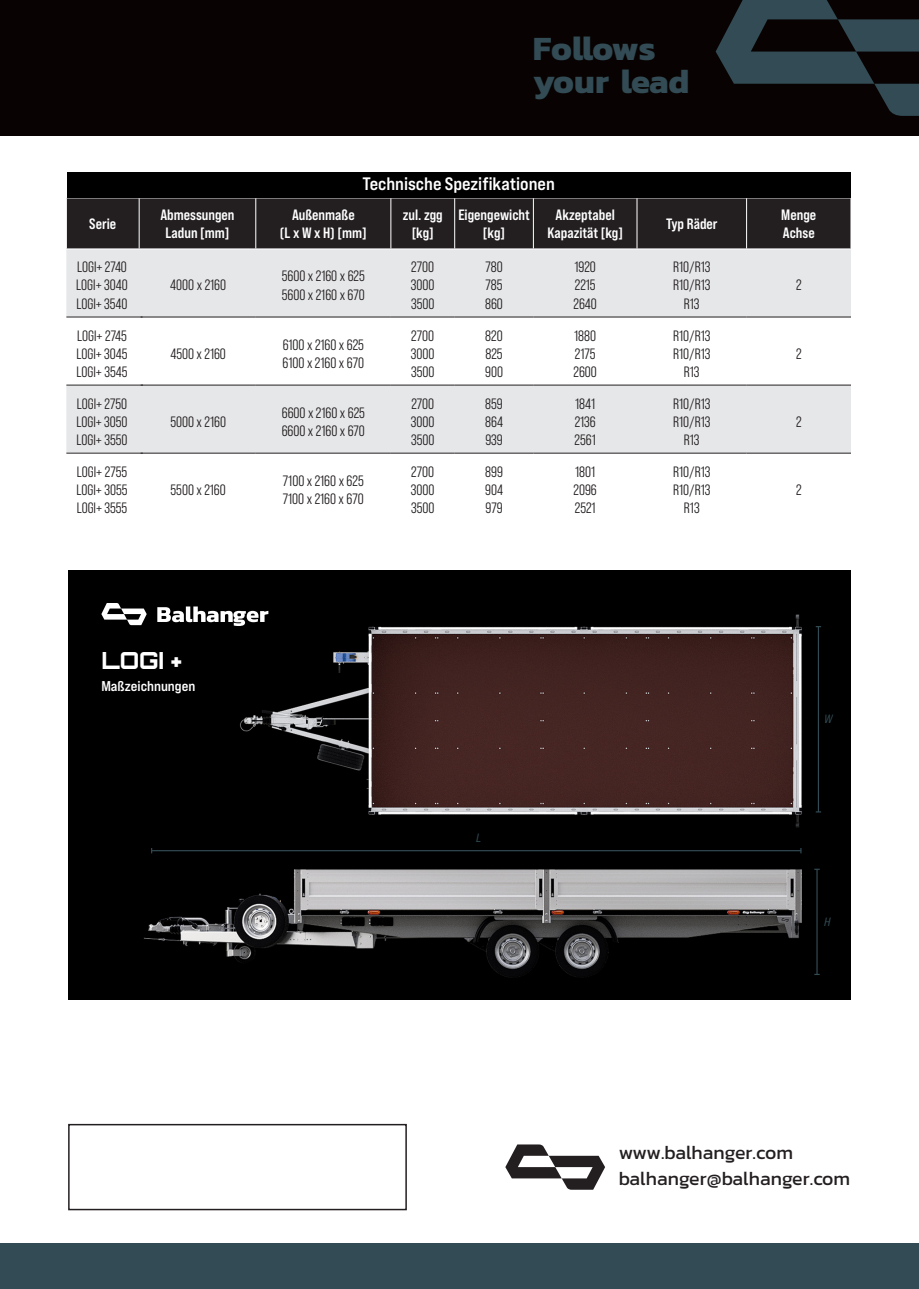
<style>
.page{position:relative;width:919px;height:1289px;background:#fff}
.page>*{position:absolute;margin:0;border:0;box-sizing:border-box;transform-origin:0 0}
.t1{font:700 34.5px/33px "Kanit";letter-spacing:-.01em;color:#324b54}
.t2{font:800 23.55px "Orbitron";color:#fff}
.t3{font:19.5px/25.5px "Kanit";color:#231f20}
.t4{font:18px "Bebas Neue Pro Exp Bd";color:#fff}
.t5{font:15px/18px "Bebas Neue Pro Middle";color:#231f20;text-align:justify}
.t6{font:15px/18px "Bebas Neue Pro Sm E Bd";color:#fff;text-align:center}
.t7{font:14.1px "Bebas Neue Pro Exp Bd";color:#fff}
.t8{font:12px "Bebas Neue Pro Exp It";color:#304a53}
</style>
<div class="page">
<div style="left:1px;top:0;width:917px;height:136px;background:#080302"></div>
<svg style="left:715px;top:0;width:203px;height:116px"></svg>
<div style="left:0;top:1243px;width:918px;height:45px;background:#324b54"></div>
<div style="left:68px;top:1123px;width:339px;height:87px;border:2px solid #231f20"></div>
<svg style="left:505px;top:1144px;width:100px;height:45px"></svg>
<img style="left:68px;top:571px;width:782px;height:428px">
<svg style="left:157px;top:606px;width:111px;height:20px"></svg>
<svg style="left:101px;top:603px;width:46px;height:22px"></svg>
<hr style="left:816px;top:869px;width:1px;height:105px;background:#324b54">
<hr style="left:817px;top:626px;width:2px;height:186px;background:#324b54">
<hr style="left:152px;top:850px;width:648px;height:1px;background:#324b54">
<div style="left:67px;top:198px;width:783px;height:50px;background:#231f20"></div>
<div style="left:66px;top:249px;width:784px;height:67px;background:#e6e7e9"></div>
<svg style="left:66px;top:317px;width:784px;height:136px;fill:#e6e7e9"></svg>
<hr style="left:66px;top:316px;width:76px;height:1px;background:#231f20">
<hr style="left:141px;top:316px;width:115px;height:1px;background:#231f20">
<hr style="left:256px;top:316px;width:135px;height:1px;background:#231f20">
<hr style="left:391px;top:316px;width:63px;height:1px;background:#231f20">
<hr style="left:454px;top:316px;width:79px;height:1px;background:#231f20">
<hr style="left:533px;top:316px;width:104px;height:1px;background:#231f20">
<hr style="left:637px;top:316px;width:109px;height:1px;background:#231f20">
<hr style="left:746px;top:316px;width:104px;height:1px;background:#231f20">
<hr style="left:66px;top:385px;width:77px;height:1px;background:#231f20">
<hr style="left:141px;top:385px;width:115px;height:1px;background:#231f20">
<hr style="left:256px;top:385px;width:135px;height:1px;background:#231f20">
<hr style="left:391px;top:385px;width:63px;height:1px;background:#231f20">
<hr style="left:454px;top:385px;width:79px;height:1px;background:#231f20">
<hr style="left:533px;top:385px;width:104px;height:1px;background:#231f20">
<hr style="left:637px;top:385px;width:109px;height:1px;background:#231f20">
<hr style="left:746px;top:385px;width:104px;height:1px;background:#231f20">
<hr style="left:66px;top:453px;width:77px;height:1px;background:#231f20">
<hr style="left:141px;top:453px;width:115px;height:1px;background:#231f20">
<hr style="left:256px;top:453px;width:135px;height:1px;background:#231f20">
<hr style="left:391px;top:453px;width:63px;height:1px;background:#231f20">
<hr style="left:454px;top:453px;width:79px;height:1px;background:#231f20">
<hr style="left:533px;top:453px;width:104px;height:1px;background:#231f20">
<hr style="left:637px;top:453px;width:109px;height:1px;background:#231f20">
<hr style="left:746px;top:453px;width:104px;height:1px;background:#231f20">
<hr style="left:139px;top:198px;width:1px;height:50px;background:#fff">
<hr style="left:255px;top:198px;width:1px;height:50px;background:#fff">
<hr style="left:390px;top:198px;width:1px;height:50px;background:#fff">
<hr style="left:454px;top:198px;width:1px;height:50px;background:#fff">
<hr style="left:533px;top:198px;width:1px;height:50px;background:#fff">
<hr style="left:636px;top:198px;width:1px;height:50px;background:#fff">
<hr style="left:746px;top:198px;width:1px;height:50px;background:#fff">
<div style="left:67px;top:172px;width:783px;height:25px;background:#000001"></div>
<h1 class="t1" style="left:532px;top:31px;width:158px">Follows your lead</h1>
<p class="t4" style="left:362px;top:172px;width:194px">Technische Spezifikationen</p>
<p class="t6" style="left:89px;top:214px;width:28px">Serie</p>
<p class="t6" style="left:160px;top:205px;width:76px">Abmessungen<br>Ladun [mm]</p>
<p class="t6" style="left:280px;top:205px;width:88px">Außenmaße<br>(L x W x H) [mm]</p>
<p class="t6" style="left:403px;top:205px;width:42px">zul. zgg [kg]</p>
<p class="t6" style="left:458px;top:205px;width:73px">Eigengewicht [kg]</p>
<p class="t6" style="left:547px;top:205px;width:77px">Akzeptabel<br>Kapazität [kg]</p>
<p class="t6" style="left:666px;top:214px;width:53px">Typ Räder</p>
<p class="t6" style="left:781px;top:205px;width:36px;text-align:left">Menge<br>Achse</p>
<p class="t5" style="left:76px;top:258px;width:53px">LOGI+ 2740<br>LOGI+ 3040<br>LOGI+ 3540</p>
<p class="t5" style="left:170px;top:276px;width:57px">4000 x 2160</p>
<p class="t5" style="left:282px;top:267px;width:85px">5600 x 2160 x 625<br>5600 x 2160 x 670</p>
<p class="t5" style="left:411px;top:258px;width:25px">2700<br>3000<br>3500</p>
<p class="t5" style="left:485px;top:258px;width:19px">780<br>785<br>860</p>
<p class="t5" style="left:573px;top:258px;width:25px">1920<br>2215<br>2640</p>
<p class="t5" style="left:673px;top:258px;width:39px;text-align:center">R10/R13<br>R10/R13<br>R13</p>
<p class="t5" style="left:796px;top:276px;width:7px">2</p>
<p class="t5" style="left:76px;top:326px;width:53px">LOGI+ 2745<br>LOGI+ 3045<br>LOGI+ 3545</p>
<p class="t5" style="left:76px;top:394px;width:53px">LOGI+ 2750<br>LOGI+ 3050<br>LOGI+ 3550</p>
<p class="t5" style="left:77px;top:462px;width:52px">LOGI+ 2755<br>LOGI+ 3055<br>LOGI+ 3555</p>
<p class="t5" style="left:170px;top:344px;width:57px">4500 x 2160</p>
<p class="t5" style="left:282px;top:335px;width:83px">6100 x 2160 x 625<br>6100 x 2160 x 670</p>
<p class="t5" style="left:411px;top:326px;width:25px">2700<br>3000<br>3500</p>
<p class="t5" style="left:485px;top:326px;width:19px">820<br>825<br>900</p>
<p class="t5" style="left:573px;top:326px;width:25px">1880<br>2175<br>2600</p>
<p class="t5" style="left:673px;top:326px;width:39px;text-align:center">R10/R13<br>R10/R13<br>R13</p>
<p class="t5" style="left:170px;top:412px;width:57px">5000 x 2160</p>
<p class="t5" style="left:282px;top:403px;width:85px">6600 x 2160 x 625<br>6600 x 2160 x 670</p>
<p class="t5" style="left:411px;top:394px;width:25px">2700<br>3000<br>3500</p>
<p class="t5" style="left:485px;top:394px;width:19px">859<br>864<br>939</p>
<p class="t5" style="left:574px;top:394px;width:23px">1841<br>2136<br>2561</p>
<p class="t5" style="left:673px;top:394px;width:39px;text-align:center">R10/R13<br>R10/R13<br>R13</p>
<p class="t5" style="left:171px;top:480px;width:57px">5500 x 2160</p>
<p class="t5" style="left:283px;top:471px;width:82px">7100 x 2160 x 625<br>7100 x 2160 x 670</p>
<p class="t5" style="left:411px;top:462px;width:25px">2700<br>3000<br>3500</p>
<p class="t5" style="left:485px;top:462px;width:19px">899<br>904<br>979</p>
<p class="t5" style="left:573px;top:462px;width:25px">1801<br>2096<br>2521</p>
<p class="t5" style="left:673px;top:462px;width:39px;text-align:center">R10/R13<br>R10/R13<br>R13</p>
<h2 class="t2" style="left:101px;top:646px;width:82px">LOGI +</h2>
<p class="t7" style="left:101px;top:677px;width:95px">Maßzeichnungen</p>
<p class="t8" style="left:476px;top:830px;width:7px">L</p>
<p class="t5" style="left:796px;top:344px;width:7px">2</p>
<p class="t5" style="left:796px;top:412px;width:7px">2</p>
<p class="t5" style="left:796px;top:480px;width:7px">2</p>
<p class="t8" style="left:824px;top:711px;width:10px">W</p>
<p class="t8" style="left:824px;top:914px;width:8px">H</p>
<h3 class="t3" style="left:618px;top:1139px;width:233px">www.balhanger.com balhanger@balhanger.com</h3>
</div>
